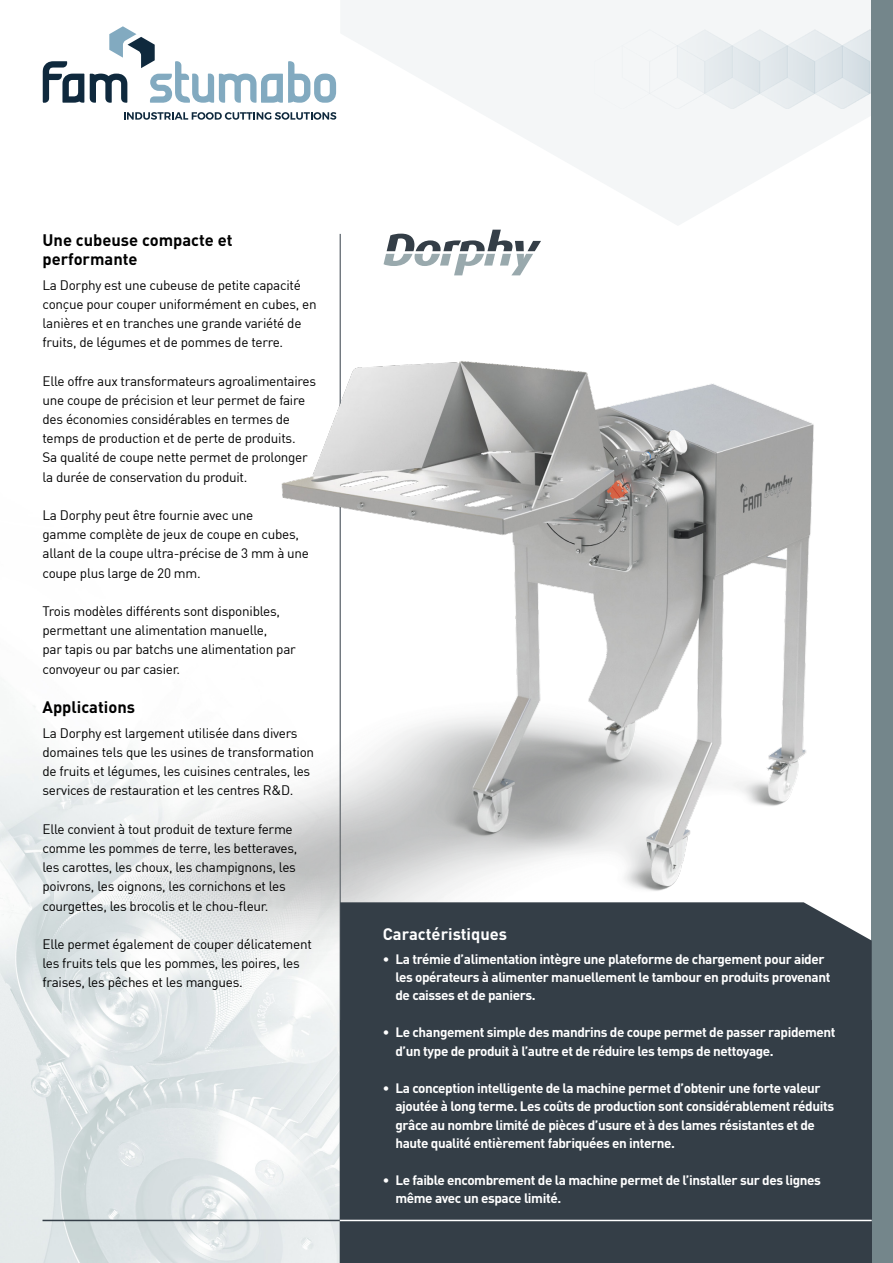
<style>
.page{position:relative;width:893px;height:1263px;background:#fff}
.page>*{position:absolute;margin:0;border:0;box-sizing:border-box;transform-origin:0 0}
.Titel{font:700 16.5px/19.2px "DIN";color:#000}
.Titel_Wit{font:700 16.5px "DIN";color:#fff}
.Txt{font:13.5px/19.2px "DIN";letter-spacing:-.02em;color:#000}
.Txt_Wit{font:700 13.5px/18.5px "DIN";letter-spacing:-.03em;color:#fff}
</style>
<div class="page">
<img style="left:0;top:69px;width:340px;height:1194px">
<svg style="left:341px;top:0;width:531px;height:183px;fill:#f4f6f7"></svg>
<svg style="left:43px;top:61px;width:41px;height:42px"></svg>
<svg style="left:90px;top:26px;width:246px;height:77px"></svg>
<svg style="left:124px;top:112px;width:212px;height:8px"></svg>
<img style="left:594px;top:27px;width:278px;height:81px">
<div style="left:872px;top:0;width:21px;height:1263px;background:#74868b"></div>
<img style="left:42px;top:183px;width:830px;height:852px">
<hr style="left:43px;top:1220px;width:297px;height:1px;background:#343e47">
<div style="left:340px;top:1020px;width:532px;height:243px;background:#343e47"></div>
<div style="left:340px;top:902px;width:532px;height:118px;background:#343e47"></div>
<hr style="left:340px;top:1220px;width:532px;height:1px;background:#fff">
<svg style="left:384px;top:230px;width:157px;height:45px"></svg>
<p class="Titel" style="left:43px;top:229px;width:192px">Une cubeuse compacte et performante</p>
<p class="Txt" style="left:43px;top:275px;width:276px">La Dorphy est une cubeuse de petite capacité conçue pour couper uniformément en cubes, en lanières et en tranches une grande variété de fruits, de légumes et de pommes de terre.</p>
<p class="Txt" style="left:43px;top:371px;width:275px">Elle offre aux transformateurs agroalimentaires une coupe de précision et leur permet de faire des économies considérables en termes de temps de production et de perte de produits.<br>Sa qualité de coupe nette permet de prolonger la durée de conservation du produit.</p>
<p class="Txt" style="left:43px;top:505px;width:268px">La Dorphy peut être fournie avec une<br>gamme complète de jeux de coupe en cubes, allant de la coupe ultra-précise de 3 mm à une coupe plus large de 20 mm.</p>
<p class="Txt" style="left:43px;top:601px;width:255px">Trois modèles différents sont disponibles, permettant une alimentation manuelle,<br>par tapis ou par batchs une alimentation par convoyeur ou par casier.</p>
<p class="Titel" style="left:43px;top:697px;width:94px">Applications</p>
<p class="Txt" style="left:43px;top:723px;width:273px">La Dorphy est largement utilisée dans divers domaines tels que les usines de transformation de fruits et légumes, les cuisines centrales, les services de restauration et les centres R&amp;D.</p>
<p class="Txt" style="left:43px;top:819px;width:256px">Elle convient à tout produit de texture ferme comme les pommes de terre, les betteraves, les carottes, les choux, les champignons, les poivrons, les oignons, les cornichons et les courgettes, les brocolis et le chou-fleur.</p>
<p class="Txt" style="left:43px;top:934px;width:271px">Elle permet également de couper délicatement les fruits tels que les pommes, les poires, les fraises, les pêches et les mangues.</p>
<p class="Titel_Wit" style="left:383px;top:923px;width:126px">Caractéristiques</p>
<p class="Txt_Wit" style="left:395px;top:949px;width:437px;text-indent:-13px">• La trémie d’alimentation intègre une plateforme de chargement pour aider les opérateurs à alimenter manuellement le tambour en produits provenant de caisses et de paniers.</p>
<p class="Txt_Wit" style="left:395px;top:1023px;width:442px;text-indent:-13px">• Le changement simple des mandrins de coupe permet de passer rapidement d’un type de produit à l’autre et de réduire les temps de nettoyage.</p>
<p class="Txt_Wit" style="left:395px;top:1078px;width:440px;text-indent:-13px">• La conception intelligente de la machine permet d’obtenir une forte valeur ajoutée à long terme. Les coûts de production sont considérablement réduits grâce au nombre limité de pièces d’usure et à des lames résistantes et de haute qualité entièrement fabriquées en interne.</p>
<p class="Txt_Wit" style="left:395px;top:1170px;width:427px;text-indent:-13px">• Le faible encombrement de la machine permet de l’installer sur des lignes même avec un espace limité.</p>
</div>
